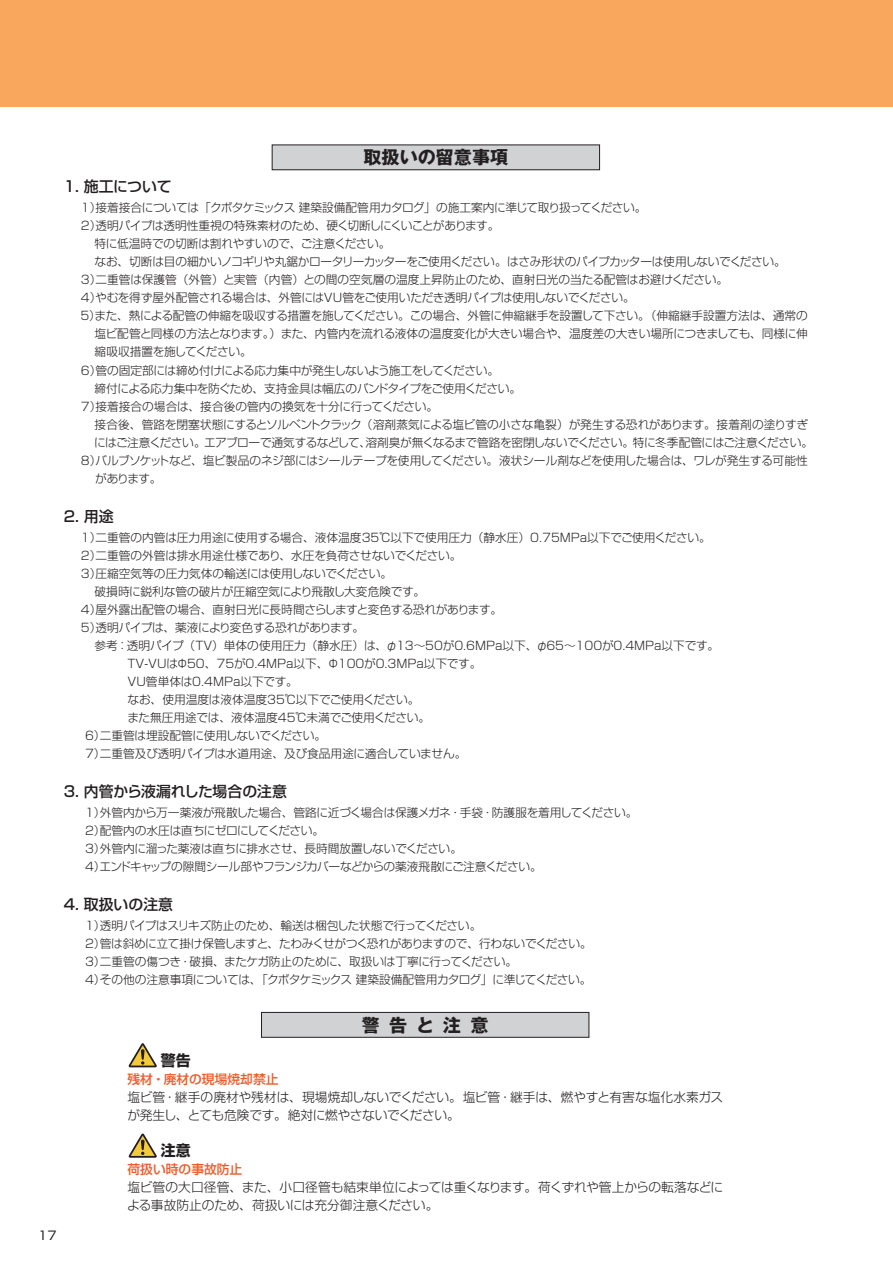
<style>
.page{position:relative;width:893px;height:1263px;background:#fff}
.page>*{position:absolute;margin:0;border:0;box-sizing:border-box;transform-origin:0 0}
.t1{font:700 18px "Gothic MB101 Pro";color:#231f20}
.t2{font:500 14.85px "Shin Go Pro";color:#231f20}
.t3{font:700 14.85px "Shin Go Pro";color:#231f20}
.t4{font:300 12.75px/18.1px "Shin Go Pro";letter-spacing:-.02em;color:#231f20}
.t5{font:500 12.75px "Shin Go Pro";color:#f15929}
.t6{font:12px "Shin Go Pro";color:#231f20}
.t7{font:300 11.7px/18px "Shin Go Pro";letter-spacing:-.02em;color:#231f20}
.t8{font:300 11.7px "Shin Go Pro";color:#231f20}
.t9{font:300 11.7px "Shin Go Pro";letter-spacing:-.045em;color:#231f20}
.t10{font:300 11.7px "Shin Go Pro";letter-spacing:-.04em;color:#231f20}
.t11{font:300 11.7px "Shin Go Pro";letter-spacing:-.05em;color:#231f20}
</style>
<div class="page">
<div style="left:0;top:0;width:893px;height:106px;background:#f9a75d"></div>
<div style="left:272px;top:145px;width:328px;height:25px;background:#d1d2d4"></div>
<div style="left:272px;top:145px;width:328px;height:25px;border:1px solid #231f20"></div>
<div style="left:261px;top:1012px;width:328px;height:25px;background:#d1d2d4"></div>
<div style="left:261px;top:1012px;width:328px;height:25px;border:1px solid #231f20"></div>
<svg style="left:129px;top:1043px;width:28px;height:24px"></svg>
<svg style="left:129px;top:1133px;width:28px;height:25px"></svg>
<h1 class="t1" style="left:364px;top:142px;width:146px">取扱いの留意事項</h1>
<p class="t2" style="left:64px;top:175px;width:109px">1. 施工について</p>
<p class="t10" style="left:81px;top:198px;width:567px">1）接着接合については「クボタケミックス 建築設備配管用カタログ」の施工案内に準じて取り扱ってください。</p>
<p class="t7" style="left:81px;top:215px;width:420px">2）透明パイプは透明性重視の特殊素材のため、硬く切断しにくいことがあります。</p>
<p class="t7" style="left:95px;top:233px;width:297px">特に低温時での切断は割れやすいので、ご注意ください。</p>
<p class="t7" style="left:95px;top:251px;width:693px">なお、切断は目の細かいノコギリや丸鋸かロータリーカッターをご使用ください。はさみ形状のパイプカッターは使用しないでください。</p>
<p class="t8" style="left:81px;top:270px;width:649px">3）二重管は保護管（外管）と実管（内管）との間の空気層の温度上昇防止のため、直射日光の当たる配管はお避けください。</p>
<p class="t7" style="left:81px;top:287px;width:555px">4）やむを得ず屋外配管される場合は、外管にはVU管をご使用いただき透明パイプは使用しないでください。</p>
<p class="t7" style="left:79px;top:305px;width:730px">５）また、熱による配管の伸縮を吸収する措置を施してください。この場合、外管に伸縮継手を設置して下さい。（伸縮継手設置方法は、通常の</p>
<p class="t7" style="left:95px;top:323px;width:715px">塩ビ配管と同様の方法となります。）また、内管内を流れる液体の温度変化が大きい場合や、温度差の大きい場所につきましても、同様に伸</p>
<p class="t7" style="left:95px;top:342px;width:159px">縮吸収措置を施してください。</p>
<p class="t7" style="left:81px;top:360px;width:420px">6）管の固定部には締め付けによる応力集中が発生しないよう施工をしてください。</p>
<p class="t7" style="left:95px;top:378px;width:428px">締付による応力集中を防ぐため、支持金具は幅広のバンドタイプをご使用ください。</p>
<p class="t8" style="left:81px;top:397px;width:359px">7）接着接合の場合は、接合後の管内の換気を十分に行ってください。</p>
<p class="t7" style="left:95px;top:414px;width:715px">接合後、管路を閉塞状態にするとソルベントクラック（溶剤蒸気による塩ビ管の小さな亀裂）が発生する恐れがあります。接着剤の塗りすぎ</p>
<p class="t9" style="left:94px;top:433px;width:720px">にはご注意ください。エアブローで通気するなどして、溶剤臭が無くなるまで管路を密閉しないでください。特に冬季配管にはご注意ください。</p>
<p class="t7" style="left:81px;top:450px;width:729px">8）バルブソケットなど、塩ビ製品のネジ部にはシールテープを使用してください。液状シール剤などを使用した場合は、ワレが発生する可能性</p>
<p class="t7" style="left:95px;top:468px;width:68px">があります。</p>
<p class="t2" style="left:64px;top:504px;width:51px">2. 用途</p>
<p class="t8" style="left:81px;top:527px;width:631px">1）二重管の内管は圧力用途に使用する場合、液体温度35℃以下で使用圧力（静水圧）0.75MPa以下でご使用ください。</p>
<p class="t7" style="left:81px;top:545px;width:382px">2）二重管の外管は排水用途仕様であり、水圧を負荷させないでください。</p>
<p class="t8" style="left:81px;top:564px;width:313px">3）圧縮空気等の圧力気体の輸送には使用しないでください。</p>
<p class="t7" style="left:95px;top:581px;width:332px">破損時に鋭利な管の破片が圧縮空気により飛散し大変危険です。</p>
<p class="t7" style="left:81px;top:599px;width:423px">4）屋外露出配管の場合、直射日光に長時間さらしますと変色する恐れがあります。</p>
<p class="t11" style="left:81px;top:618px;width:285px">5）透明パイプは、薬液により変色する恐れがあります。</p>
<p class="t8" style="left:95px;top:636px;width:626px">参考：透明パイプ（TV）単体の使用圧力（静水圧）は、φ13〜50が0.6MPa以下、φ65〜100が0.4MPa以下です。</p>
<p class="t8" style="left:128px;top:654px;width:355px">TV-VUはΦ50、75が0.4MPa以下、Φ100が0.3MPa以下です。</p>
<p class="t8" style="left:128px;top:672px;width:172px">VU管単体は0.4MPa以下です。</p>
<p class="t7" style="left:128px;top:689px;width:293px">なお、使用温度は液体温度35℃以下でご使用ください。</p>
<p class="t7" style="left:128px;top:707px;width:304px">また無圧用途では、液体温度45℃未満でご使用ください。</p>
<p class="t7" style="left:85px;top:725px;width:243px">6）二重管は埋設配管に使用しないでください。</p>
<p class="t7" style="left:85px;top:743px;width:383px">7）二重管及び透明パイプは水道用途、及び食品用途に適合していません。</p>
<p class="t2" style="left:64px;top:779px;width:225px">3. 内管から液漏れした場合の注意</p>
<p class="t7" style="left:85px;top:802px;width:554px">1）外管内から万一薬液が飛散した場合、管路に近づく場合は保護メガネ・手袋・防護服を着用してください。2）配管内の水圧は直ちにゼロにしてください。<br>3）外管内に溜った薬液は直ちに排水させ、長時間放置しないでください。<br>4）エンドキャップの隙間シール部やフランジカバーなどからの薬液飛散にご注意ください。</p>
<p class="t2" style="left:64px;top:892px;width:111px">4. 取扱いの注意</p>
<p class="t7" style="left:85px;top:915px;width:508px">1）透明パイプはスリキズ防止のため、輸送は梱包した状態で行ってください。<br>2）管は斜めに立て掛け保管しますと、たわみくせがつく恐れがありますので、行わないでください。3）二重管の傷つき・破損、またケガ防止のために、取扱いは丁寧に行ってください。<br>4）その他の注意事項については、「クボタケミックス 建築設備配管用カタログ」に準じてください。</p>
<p class="t6" style="left:38px;top:1226px;width:20px">17</p>
<h1 class="t1" style="left:362px;top:1010px;width:128px">警告と注意</h1>
<p class="t3" style="left:161px;top:1048px;width:31px">警告</p>
<p class="t5" style="left:128px;top:1068px;width:152px">残材・廃材の現場焼却禁止</p>
<p class="t4" style="left:127px;top:1086px;width:597px">塩ビ管・継手の廃材や残材は、現場焼却しないでください。塩ビ管・継手は、燃やすと有害な塩化水素ガスが発生し、とても危険です。絶対に燃やさないでください。</p>
<p class="t3" style="left:161px;top:1138px;width:31px">注意</p>
<p class="t5" style="left:128px;top:1159px;width:116px">荷扱い時の事故防止</p>
<p class="t4" style="left:127px;top:1177px;width:598px">塩ビ管の大口径管、また、小口径管も結束単位によっては重くなります。荷くずれや管上からの転落などによる事故防止のため、荷扱いには充分御注意ください。</p>
</div>
